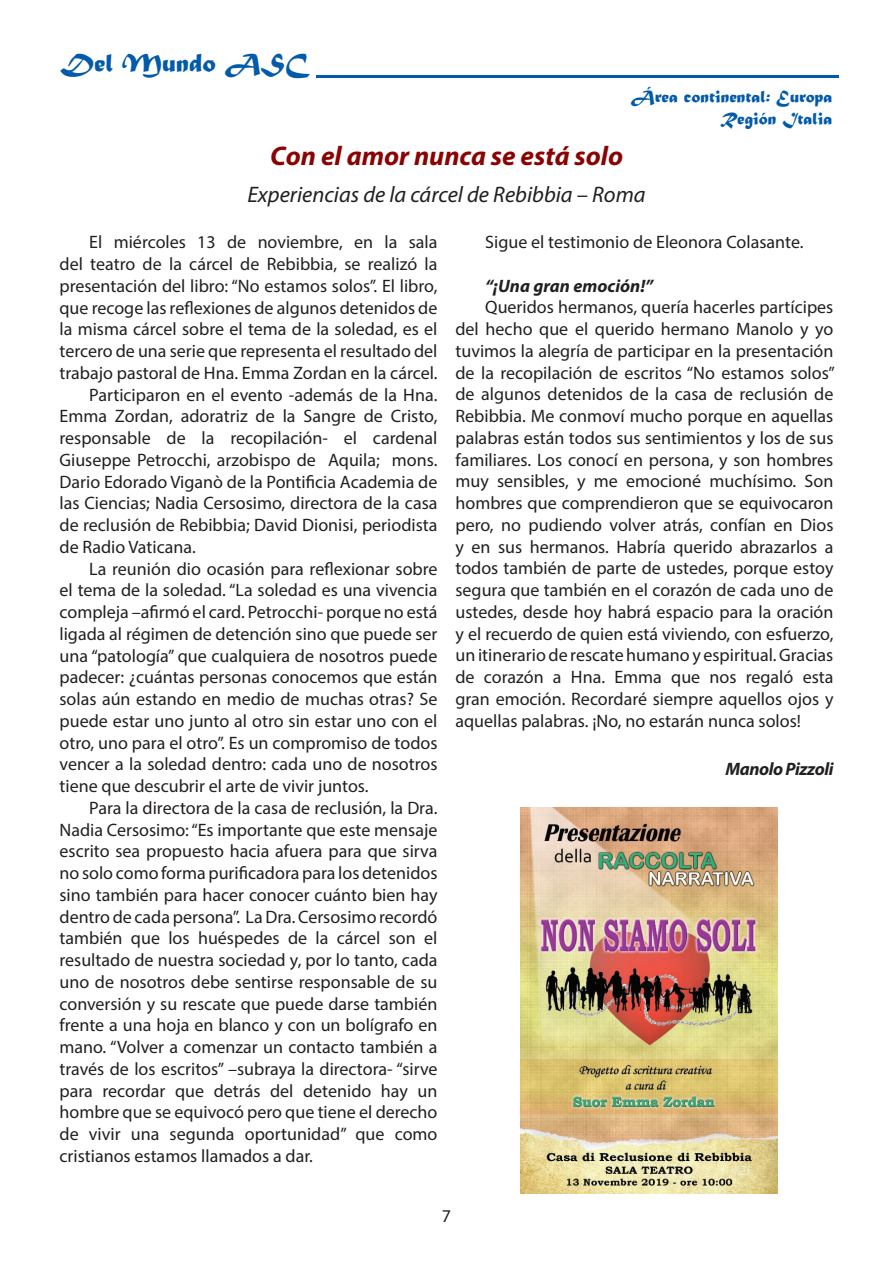
<style>
.page{position:relative;width:893px;height:1263px;background:#fff}
.page>*{position:absolute;margin:0;border:0;box-sizing:border-box;transform-origin:0 0}
.t1{font:italic 700 27px "Myriad Pro";color:#8b0202}
.t2{font:27px "Matura MT Script Capitals";color:#015aaa}
.t3{font:italic 22.5px "Myriad Pro";color:#231f20}
.t4{font:18px/21.8px "Myriad Pro";color:#231f20;text-align:justify}
.t5{font:18px/21.6px "Matura MT Script Capitals";color:#015aaa;text-align:right}
.t6{font:italic 700 18px "Myriad Pro";letter-spacing:-.015em;color:#231f20}
</style>
<div class="page">
<img style="left:521px;top:808px;width:256px;height:386px">
<hr style="left:316px;top:75px;width:523px;height:3px;background:#015aaa">
<h1 class="t2" style="left:60px;top:46px;width:250px">Del Mundo ASC</h1>
<h1 class="t1" style="left:270px;top:138px;width:355px">Con el amor nunca se está solo</h1>
<p class="t5" style="left:631px;top:88px;width:203px">Área continental: Europa<br>Región Italia</p>
<p class="t3" style="left:247px;top:180px;width:400px">Experiencias de la cárcel de Rebibbia – Roma</p>
<p class="t4" style="left:89px;top:231px;width:350px">El miércoles 13 de noviembre, en la sala</p>
<p class="t4" style="left:60px;top:253px;width:379px">del teatro de la cárcel de Rebibbia, se realizó la</p>
<p class="t4" style="left:60px;top:275px;width:379px">presentación del libro: “No estamos solos”. El libro,</p>
<p class="t4" style="left:60px;top:296px;width:379px">que recoge las reflexiones de algunos detenidos de</p>
<p class="t4" style="left:60px;top:318px;width:379px">la misma cárcel sobre el tema de la soledad, es el</p>
<p class="t4" style="left:60px;top:340px;width:379px">tercero de una serie que representa el resultado del</p>
<p class="t4" style="left:60px;top:362px;width:379px">trabajo pastoral de Hna. Emma Zordan en la cárcel.</p>
<p class="t4" style="left:89px;top:383px;width:350px">Participaron en el evento -además de la Hna.</p>
<p class="t4" style="left:60px;top:405px;width:379px">Emma Zordan, adoratriz de la Sangre de Cristo,</p>
<p class="t4" style="left:60px;top:427px;width:379px">responsable de la recopilación- el cardenal</p>
<p class="t4" style="left:60px;top:449px;width:379px">Giuseppe Petrocchi, arzobispo de Aquila; mons.</p>
<p class="t4" style="left:60px;top:470px;width:379px">Dario Edorado Viganò de la Pontificia Academia de</p>
<p class="t4" style="left:60px;top:492px;width:379px">las Ciencias; Nadia Cersosimo, directora de la casa</p>
<p class="t4" style="left:60px;top:514px;width:379px">de reclusión de Rebibbia; David Dionisi, periodista</p>
<p class="t4" style="left:60px;top:536px;width:138px">de Radio Vaticana.</p>
<p class="t4" style="left:89px;top:557px;width:350px">La reunión dio ocasión para reflexionar sobre</p>
<p class="t4" style="left:60px;top:579px;width:379px">el tema de la soledad. “La soledad es una vivencia</p>
<p class="t4" style="left:60px;top:601px;width:379px">compleja –afirmó el card. Petrocchi- porque no está</p>
<p class="t4" style="left:60px;top:623px;width:379px">ligada al régimen de detención sino que puede ser</p>
<p class="t4" style="left:60px;top:644px;width:379px">una “patología” que cualquiera de nosotros puede</p>
<p class="t4" style="left:60px;top:666px;width:379px">padecer: ¿cuántas personas conocemos que están</p>
<p class="t4" style="left:60px;top:688px;width:379px">solas aún estando en medio de muchas otras? Se</p>
<p class="t4" style="left:60px;top:710px;width:379px">puede estar uno junto al otro sin estar uno con el</p>
<p class="t4" style="left:60px;top:731px;width:379px">otro, uno para el otro”. Es un compromiso de todos</p>
<p class="t4" style="left:60px;top:753px;width:379px">vencer a la soledad dentro: cada uno de nosotros</p>
<p class="t4" style="left:60px;top:775px;width:311px">tiene que descubrir el arte de vivir juntos.</p>
<p class="t4" style="left:89px;top:797px;width:350px">Para la directora de la casa de reclusión, la Dra.</p>
<p class="t4" style="left:60px;top:818px;width:379px">Nadia Cersosimo: “Es importante que este mensaje</p>
<p class="t4" style="left:60px;top:840px;width:379px">escrito sea propuesto hacia afuera para que sirva</p>
<p class="t4" style="left:60px;top:862px;width:379px">no solo como forma purificadora para los detenidos</p>
<p class="t4" style="left:60px;top:884px;width:379px">sino también para hacer conocer cuánto bien hay</p>
<p class="t4" style="left:60px;top:905px;width:379px">dentro de cada persona”. La Dra. Cersosimo recordó</p>
<p class="t4" style="left:60px;top:927px;width:379px">también que los huéspedes de la cárcel son el</p>
<p class="t4" style="left:60px;top:949px;width:379px">resultado de nuestra sociedad y, por lo tanto, cada</p>
<p class="t4" style="left:60px;top:971px;width:379px">uno de nosotros debe sentirse responsable de su</p>
<p class="t4" style="left:60px;top:992px;width:379px">conversión y su rescate que puede darse también</p>
<p class="t4" style="left:60px;top:1014px;width:379px">frente a una hoja en blanco y con un bolígrafo en</p>
<p class="t4" style="left:60px;top:1036px;width:379px">mano. “Volver a comenzar un contacto también a</p>
<p class="t4" style="left:60px;top:1058px;width:379px">través de los escritos” –subraya la directora- “sirve</p>
<p class="t4" style="left:60px;top:1079px;width:379px">para recordar que detrás del detenido hay un</p>
<p class="t4" style="left:60px;top:1101px;width:379px">hombre que se equivocó pero que tiene el derecho</p>
<p class="t4" style="left:60px;top:1123px;width:379px">de vivir una segunda oportunidad” que como</p>
<p class="t4" style="left:60px;top:1144px;width:255px">cristianos estamos llamados a dar.</p>
<p class="t4" style="left:485px;top:231px;width:320px">Sigue el testimonio de Eleonora Colasante.</p>
<p class="t6" style="left:485px;top:274px;width:170px">“¡Una gran emoción!”</p>
<p class="t4" style="left:455px;top:296px;width:381px;text-indent:30px">Queridos hermanos, quería hacerles partícipes del hecho que el querido hermano Manolo y yo tuvimos la alegría de participar en la presentación de la recopilación de escritos “No estamos solos” de algunos detenidos de la casa de reclusión de Rebibbia. Me conmoví mucho porque en aquellas palabras están todos sus sentimientos y los de sus familiares. Los conocí en persona, y son hombres muy sensibles, y me emocioné muchísimo. Son hombres que comprendieron que se equivocaron pero, no pudiendo volver atrás, confían en Dios y en sus hermanos. Habría querido abrazarlos a todos también de parte de ustedes, porque estoy segura que también en el corazón de cada uno de ustedes, desde hoy habrá espacio para la oración y el recuerdo de quien está viviendo, con esfuerzo, un itinerario de rescate humano y espiritual. Gracias de corazón a Hna. Emma que nos regaló esta gran emoción. Recordaré siempre aquellos ojos y aquellas palabras. ¡No, no estarán nunca solos!</p>
<p class="t6" style="left:725px;top:758px;width:109px">Manolo Pizzoli</p>
<p class="t4" style="left:442px;top:1205px;width:11px">7</p>
</div>
